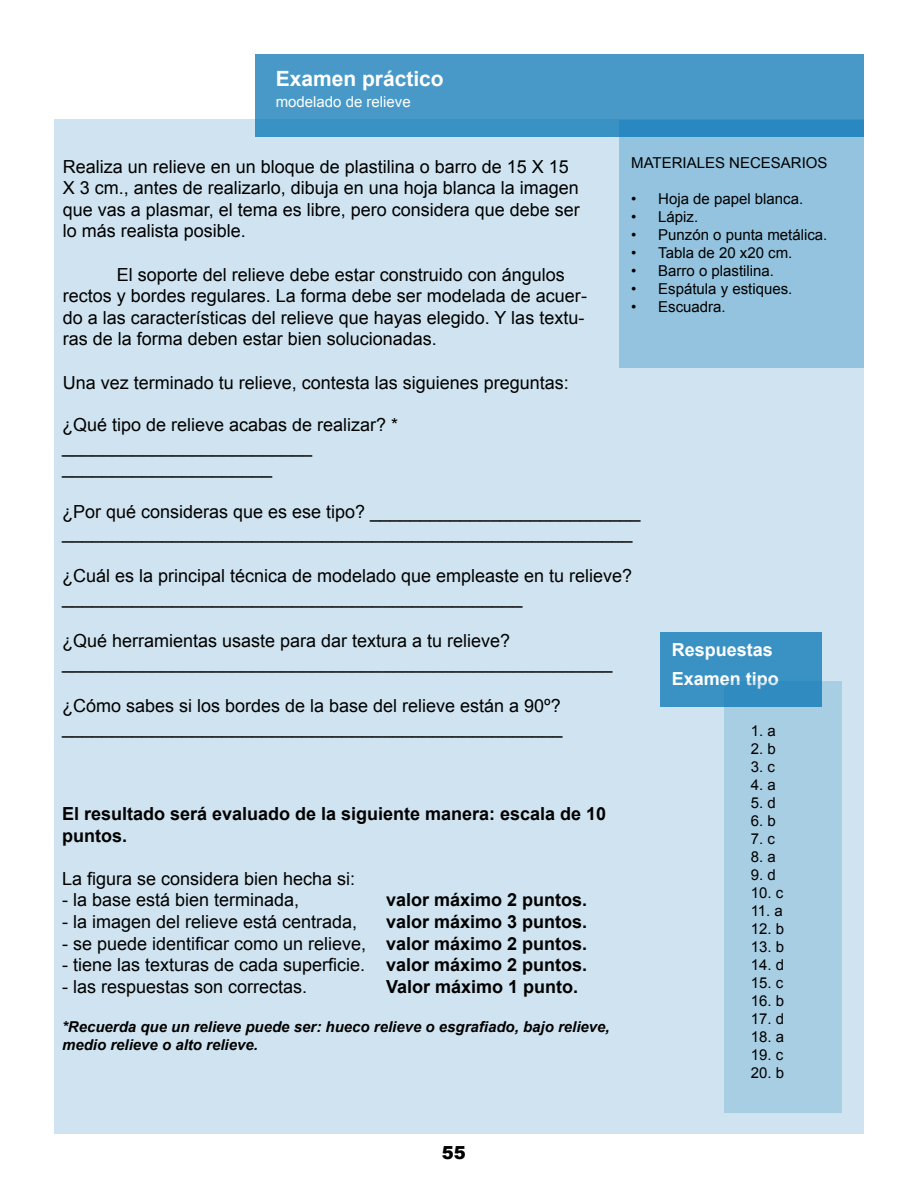
<style>
.page{position:relative;width:918px;height:1188px;background:#fff}
.page>*{position:absolute;margin:0;border:0;box-sizing:border-box;transform-origin:0 0}
.t1{font:700 21px "Arial";color:#fff}
.t2{font:18px/21.6px "Arial";color:#000}
.t3{font:700 18px/21.6px "Arial";color:#000}
.t4{font:700 18px/28.8px "Arial";color:#fff}
.t5{font:900 18px "Arial";color:#000}
.t6{font:15px "Arial";color:#000}
.t7{font:italic 700 15px/18px "Arial";color:#000}
.t8{font:15px "Arial";color:#fff}
.s1{font-weight:700}
</style>
<div class="page">
<div style="left:54px;top:120px;width:810px;height:1014px;background:#cfe4f0"></div>
<div style="left:256px;top:54px;width:608px;height:83px;background:linear-gradient(to right,#4497c7,#4899c8)"></div>
<div style="left:620px;top:120px;width:244px;height:248px;background:#93c3de"></div>
<div style="left:660px;top:632px;width:162px;height:75px;background:#3a92c4"></div>
<div style="left:724px;top:681px;width:118px;height:432px;background:#a8cee4"></div>
<p class="t1" style="left:276px;top:65px;width:170px">Examen práctico</p>
<p class="t8" style="left:276px;top:92px;width:137px">modelado de relieve</p>
<p class="t2" style="left:63px;top:156px;width:519px">Realiza un relieve en un bloque de plastilina o barro de 15 X 15<br>X 3 cm., antes de realizarlo, dibuja en una hoja blanca la imagen que vas a plasmar, el tema es libre, pero considera que debe ser lo más realista posible.</p>
<p class="t2" style="left:63px;top:264px;width:526px;text-indent:54px">El soporte del relieve debe estar construido con ángulos rectos y bordes regulares. La forma debe ser modelada de acuer&shy;do a las características del relieve que hayas elegido. Y las textu&shy;ras de la forma deben estar bien solucionadas.</p>
<p class="t2" style="left:63px;top:372px;width:508px">Una vez terminado tu relieve, contesta las siguienes preguntas:</p>
<p class="t6" style="left:631px;top:153px;width:198px">MATERIALES NECESARIOS</p>
<p class="t6" style="left:631px;top:189px;width:174px">• Hoja de papel blanca.</p>
<p class="t6" style="left:631px;top:207px;width:69px">• Lápiz.</p>
<p class="t6" style="left:631px;top:225px;width:198px">• Punzón o punta metálica.</p>
<p class="t6" style="left:631px;top:243px;width:163px">• Tabla de 20 x20 cm.</p>
<p class="t6" style="left:631px;top:261px;width:144px">• Barro o plastilina.</p>
<p class="t6" style="left:631px;top:279px;width:163px">• Espátula y estiques.</p>
<p class="t6" style="left:631px;top:297px;width:96px">• Escuadra.</p>
<p class="t2" style="left:62px;top:414px;width:338px">¿Qué tipo de relieve acabas de realizar? * _________________________ _____________________</p>
<p class="t2" style="left:62px;top:501px;width:580px">¿Por qué consideras que es ese tipo? ___________________________ _________________________________________________________</p>
<p class="t2" style="left:62px;top:565px;width:572px">¿Cuál es la principal técnica de modelado que empleaste en tu relieve? ______________________________________________</p>
<p class="t2" style="left:62px;top:630px;width:552px">¿Qué herramientas usaste para dar textura a tu relieve? _______________________________________________________</p>
<p class="t2" style="left:62px;top:695px;width:502px">¿Cómo sabes si los bordes de la base del relieve están a 90º? __________________________________________________</p>
<p class="t3" style="left:62px;top:803px;width:546px">El resultado será evaluado de la siguiente manera: escala de 10 puntos.</p>
<p class="t2" style="left:62px;top:868px;width:295px">La figura se considera bien hecha si:</p>
<p class="t2" style="left:62px;top:889px;width:239px">- la base está bien terminada,</p>
<p class="t3" style="left:386px;top:890px;width:203px">valor máximo 2 puntos.</p>
<p class="t2" style="left:62px;top:911px;width:297px">- la imagen del relieve está centrada,</p>
<p class="t3" style="left:386px;top:911px;width:203px">valor máximo 3 puntos.</p>
<p class="t2" style="left:62px;top:933px;width:527px">- se puede identificar como un relieve, <span class="s1">valor máximo 2 puntos.</span></p>
<p class="t2" style="left:62px;top:954px;width:527px">- tiene las texturas de cada superficie. <span class="s1">valor máximo 2 puntos.</span></p>
<p class="t2" style="left:62px;top:976px;width:247px">- las respuestas son correctas.</p>
<p class="t3" style="left:386px;top:976px;width:194px">Valor máximo 1 punto.</p>
<p class="t7" style="left:62px;top:1019px;width:549px">*Recuerda que un relieve puede ser: hueco relieve o esgrafiado, bajo relieve, medio relieve o alto relieve.</p>
<p class="t5" style="left:442px;top:1139px;width:26px">55</p>
<p class="t4" style="left:672px;top:636px;width:109px">Respuestas<br>Examen tipo</p>
<p class="t6" style="left:751px;top:721px;width:27px">1. a</p>
<p class="t6" style="left:751px;top:739px;width:27px">2. b</p>
<p class="t6" style="left:751px;top:757px;width:26px">3. c</p>
<p class="t6" style="left:751px;top:775px;width:27px">4. a</p>
<p class="t6" style="left:751px;top:793px;width:27px">5. d</p>
<p class="t6" style="left:751px;top:811px;width:27px">6. b</p>
<p class="t6" style="left:751px;top:829px;width:26px">7. c</p>
<p class="t6" style="left:751px;top:847px;width:27px">8. a</p>
<p class="t6" style="left:751px;top:865px;width:27px">9. d</p>
<p class="t6" style="left:751px;top:883px;width:34px">10. c</p>
<p class="t6" style="left:751px;top:901px;width:34px">11. a</p>
<p class="t6" style="left:751px;top:919px;width:35px">12. b</p>
<p class="t6" style="left:751px;top:937px;width:35px">13. b</p>
<p class="t6" style="left:751px;top:955px;width:35px">14. d</p>
<p class="t6" style="left:751px;top:973px;width:34px">15. c</p>
<p class="t6" style="left:751px;top:991px;width:35px">16. b</p>
<p class="t6" style="left:751px;top:1009px;width:35px">17. d</p>
<p class="t6" style="left:751px;top:1027px;width:35px">18. a</p>
<p class="t6" style="left:751px;top:1045px;width:34px">19. c</p>
<p class="t6" style="left:751px;top:1063px;width:35px">20. b</p>
</div>
